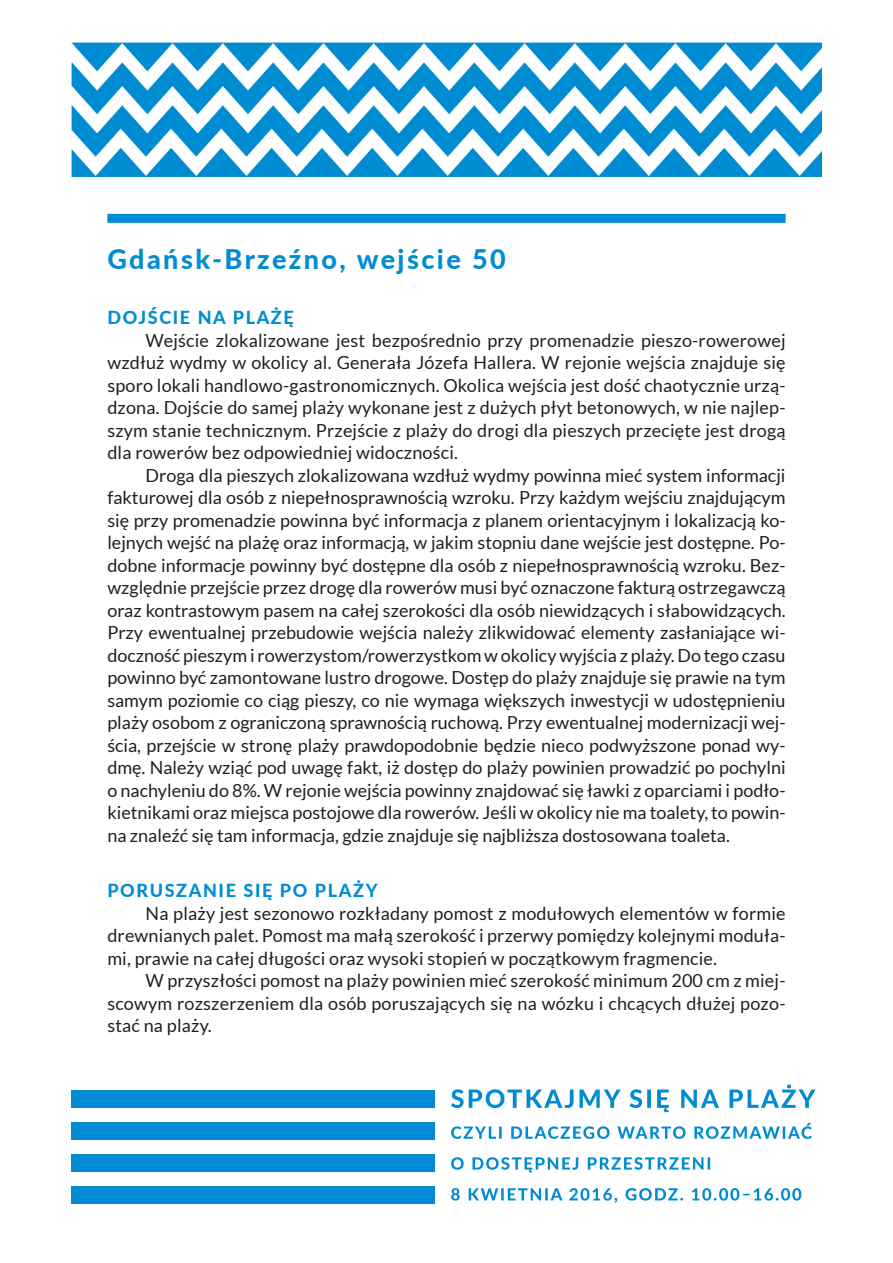
<style>
.page{position:relative;width:893px;height:1263px;background:#fff}
.page>*{position:absolute;margin:0;border:0;box-sizing:border-box;transform-origin:0 0}
.Tytul{font:800 27px "Lato";letter-spacing:.09em;color:#008cd3}
.Tekst_podstawowy{font:18px/22.5px "Lato";letter-spacing:.01em;color:#231f20;text-align:justify}
.Podtytul{font:800 18px "Lato";letter-spacing:.09em;color:#008cd3}
</style>
<div class="page">
<img style="left:71px;top:43px;width:751px;height:134px">
<div style="left:71px;top:1090px;width:364px;height:18px;background:#008cd3"></div>
<div style="left:71px;top:1122px;width:364px;height:18px;background:#008cd3"></div>
<div style="left:71px;top:1154px;width:364px;height:18px;background:#008cd3"></div>
<div style="left:71px;top:1186px;width:364px;height:17px;background:#008cd3"></div>
<svg style="left:451px;top:1188px;width:350px;height:15px"></svg>
<svg style="left:451px;top:1157px;width:259px;height:15px"></svg>
<svg style="left:451px;top:1123px;width:361px;height:16px"></svg>
<svg style="left:451px;top:1084px;width:364px;height:28px"></svg>
<div style="left:107px;top:214px;width:679px;height:9px;background:#008cd3"></div>
<p class="Tytul" style="left:107px;top:239px;width:400px">Gdańsk-Brzeźno, wejście 50</p>
<p class="Podtytul" style="left:107px;top:304px;width:188px">DOJŚCIE NA PLAŻĘ</p>
<p class="Tekst_podstawowy" style="left:107px;top:329px;width:680px;text-indent:38px">Wejście zlokalizowane jest bezpośrednio przy promenadzie pieszo-rowerowej wzdłuż wydmy w okolicy al. Generała Józefa Hallera. W rejonie wejścia znajduje się sporo lokali handlowo-gastronomicznych. Okolica wejścia jest dość chaotycznie urzą&shy;dzona. Dojście do samej plaży wykonane jest z dużych płyt betonowych, w nie najlep&shy;szym stanie technicznym. Przejście z plaży do drogi dla pieszych przecięte jest drogą dla rowerów bez odpowiedniej widoczności.</p>
<p class="Tekst_podstawowy" style="left:107px;top:464px;width:680px;text-indent:38px">Droga dla pieszych zlokalizowana wzdłuż wydmy powinna mieć system informacji fakturowej dla osób z niepełnosprawnością wzroku. Przy każdym wejściu znajdującym się przy promenadzie powinna być informacja z planem orientacyjnym i lokalizacją ko&shy;lejnych wejść na plażę oraz informacją, w jakim stopniu dane wejście jest dostępne. Po&shy;dobne informacje powinny być dostępne dla osób z niepełnosprawnością wzroku. Bez&shy;względnie przejście przez drogę dla rowerów musi być oznaczone fakturą ostrzegawczą oraz kontrastowym pasem na całej szerokości dla osób niewidzących i słabowidzących.<br>Przy ewentualnej przebudowie wejścia należy zlikwidować elementy zasłaniające wi&shy;doczność pieszym i rowerzystom/rowerzystkom w okolicy wyjścia z plaży. Do tego czasu powinno być zamontowane lustro drogowe. Dostęp do plaży znajduje się prawie na tym samym poziomie co ciąg pieszy, co nie wymaga większych inwestycji w udostępnieniu plaży osobom z ograniczoną sprawnością ruchową. Przy ewentualnej modernizacji wej&shy;ścia, przejście w stronę plaży prawdopodobnie będzie nieco podwyższone ponad wy&shy;dmę. Należy wziąć pod uwagę fakt, iż dostęp do plaży powinien prowadzić po pochylni o nachyleniu do 8%. W rejonie wejścia powinny znajdować się ławki z oparciami i podło&shy;kietnikami oraz miejsca postojowe dla rowerów. Jeśli w okolicy nie ma toalety, to powin&shy;na znaleźć się tam informacja, gdzie znajduje się najbliższa dostosowana toaleta.</p>
<p class="Podtytul" style="left:107px;top:877px;width:272px">PORUSZANIE SIĘ PO PLAŻY</p>
<p class="Tekst_podstawowy" style="left:107px;top:902px;width:680px;text-indent:38px">Na plaży jest sezonowo rozkładany pomost z modułowych elementów w formie drewnianych palet. Pomost ma małą szerokość i przerwy pomiędzy kolejnymi moduła&shy;mi, prawie na całej długości oraz wysoki stopień w początkowym fragmencie.</p>
<p class="Tekst_podstawowy" style="left:107px;top:969px;width:680px;text-indent:38px">W przyszłości pomost na plaży powinien mieć szerokość minimum 200 cm z miej&shy;scowym rozszerzeniem dla osób poruszających się na wózku i chcących dłużej pozo&shy;stać na plaży.</p>
</div>
